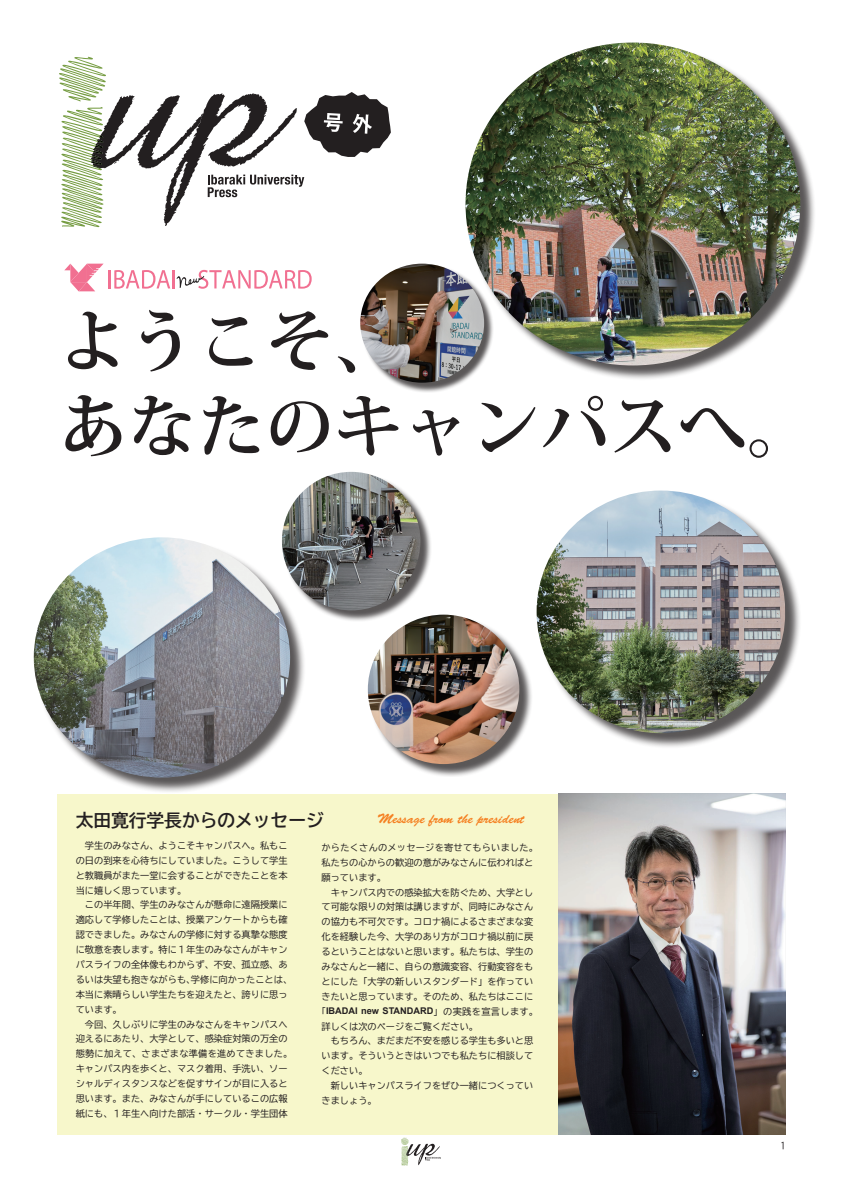
<style>
.page{position:relative;width:842px;height:1191px;background:#fff}
.page>*{position:absolute;margin:0;border:0;box-sizing:border-box;transform-origin:0 0}
.t1{font:700 68.7px/85px "Koz Min Pr 6 N";color:#231f20}
.t2{font:17.7px "BIZ UD Gothic Bold";color:#231f20}
.t3{font:13.6px "Brush Script Std";color:#f58021}
.t4{font:9.2px/14.9px "BIZ UD Gothic";color:#231f20}
.t5{font:700 9.2px "Arial";color:#231f20}
.s1{font-family:"BIZ UD Gothic";font-weight:400}
</style>
<div class="page">
<svg style="left:401px;top:1137px;width:40px;height:28px"></svg>
<svg style="left:59px;top:57px;width:332px;height:170px"></svg>
<div style="left:468px;top:45px;width:348px;height:336px;background:#231f20;opacity:.75"></div>
<img style="left:465px;top:43px;width:335px;height:322px">
<div style="left:539px;top:492px;width:262px;height:257px;background:#231f20;opacity:.75"></div>
<img style="left:537px;top:490px;width:248px;height:243px">
<div style="left:36px;top:539px;width:270px;height:254px;background:#231f20;opacity:.75"></div>
<img style="left:34px;top:537px;width:256px;height:240px">
<div style="left:369px;top:616px;width:163px;height:161px;background:#231f20;opacity:.75"></div>
<img style="left:368px;top:614px;width:151px;height:150px">
<div style="left:362px;top:265px;width:132px;height:128px;background:#231f20;opacity:.75"></div>
<img style="left:360px;top:264px;width:124px;height:119px">
<div style="left:57px;top:793px;width:728px;height:341px;background:#f7f7cb"></div>
<img style="left:558px;top:793px;width:227px;height:341px">
<hr style="left:108px;top:270px;width:3px;height:18px;background:#f17091">
<svg style="left:114px;top:270px;width:198px;height:19px"></svg>
<svg style="left:64px;top:264px;width:39px;height:27px"></svg>
<div style="left:283px;top:473px;width:149px;height:148px;background:#231f20;opacity:.75"></div>
<img style="left:282px;top:472px;width:138px;height:138px;border-radius:69px">
<h1 class="t1" style="left:59px;top:300px;width:758px">ようこそ、<br>あなたのキャンパスへ。</h1>
<h2 class="t2" style="left:76px;top:811px;width:250px">太田寛行学長からのメッセージ</h2>
<h3 class="t3" style="left:377px;top:811px;width:148px">Message from the president</h3>
<p class="t4" style="left:76px;top:838px;width:218px">　学生のみなさん、ようこそキャンパスへ。私もこの日の到来を心待ちにしていました。こうして学生と教職員がまた一堂に会することができたことを本当に嬉しく思っています。<br>　この半年間、学生のみなさんが懸命に遠隔授業に適応して学修したことは、授業アンケートからも確認できました。みなさんの学修に対する真摯な態度に敬意を表します。特に１年生のみなさんがキャンパスライフの全体像もわからず、不安、孤立感、あるいは失望も抱きながらも、学修に向かったことは、本当に素晴らしい学生たちを迎えたと、誇りに思っています。<br>　今回、久しぶりに学生のみなさんをキャンパスへ迎えるにあたり、大学として、感染症対策の万全の態勢に加えて、さまざまな準備を進めてきました。キャンパス内を歩くと、マスク着用、手洗い、ソーシャルディスタンスなどを促すサインが目に入ると思います。また、みなさんが手にしているこの広報紙にも、１年生へ向けた部活・サークル・学生団体</p>
<p class="t4" style="left:321px;top:840px;width:218px">からたくさんのメッセージを寄せてもらいました。私たちの心からの歓迎の意がみなさんに伝わればと願っています。<br>　キャンパス内での感染拡大を防ぐため、大学として可能な限りの対策は講じますが、同時にみなさんの協力も不可欠です。コロナ禍によるさまざまな変化を経験した今、大学のあり方がコロナ禍以前に戻るということはないと思います。私たちは、学生のみなさんと一緒に、自らの意識変容、行動変容をもとにした「大学の新しいスタンダード」を作っていきたいと思っています。そのため、私たちはここに</p>
<p class="t5" style="left:317px;top:1004px;width:223px"><span class="s1">「</span>IBADAI new STANDARD<span class="s1">」の実践を宣言します。</span></p>
<p class="t4" style="left:321px;top:1018px;width:213px">詳しくは次のページをご覧ください。<br>　もちろん、まだまだ不安を感じる学生も多いと思います。そういうときはいつでも私たちに相談してください。<br>　新しいキャンパスライフをぜひ一緒につくっていきましょう。</p>
<p class="t4" style="left:781px;top:1138px;width:6px">1</p>
</div>
